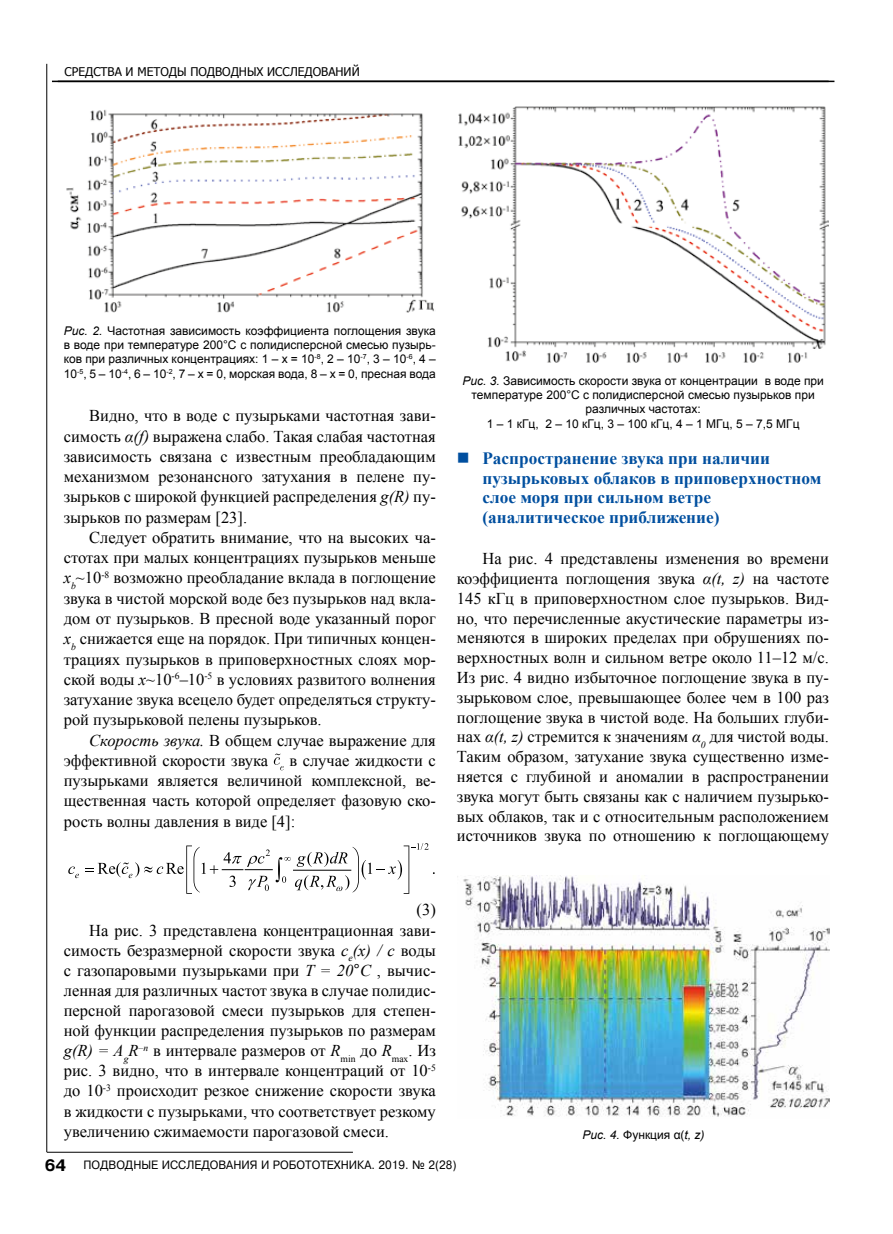
<style>
.page{position:relative;width:893px;height:1234px;background:#fff}
.page>*{position:absolute;margin:0;border:0;box-sizing:border-box;transform-origin:0 0}
.t1{font:700 17.25px/19.5px "Times New Roman";color:#004f9f}
.t2{font:16.5px/20.2px "Times New Roman";color:#000;text-align:justify}
.t3{font:12px/14.4px "Arial";color:#000;text-align:justify}
.t4{font:12px "Pragmatica CTT";color:#000;scale:.95 1}
.t5{font:12px "Tahoma";color:#000}
.t6{font:italic 12px "Arial";color:#000}
.s1{font-style:italic}
.s2{font-family:"Arial"}
.s3{font-style:normal}
.s4{font-weight:700;font-size:16.5px}
</style>
<div class="page">
<hr style="left:47px;top:64px;width:1px;height:1087px;background:#000">
<hr style="left:47px;top:1151px;width:306px;height:1px;background:#000">
<hr style="left:52px;top:81px;width:777px;height:1px;background:#000">
<hr style="left:58px;top:81px;width:776px;height:1px;background:#000">
<svg style="left:274px;top:753px;width:10px;height:17px"></svg>
<svg style="left:68px;top:866px;width:11px;height:11px"></svg>
<svg style="left:85px;top:843px;width:350px;height:50px"></svg>
<img style="left:66px;top:109px;width:368px;height:204px">
<img style="left:458px;top:106px;width:371px;height:257px">
<img style="left:463px;top:875px;width:367px;height:242px">
<p class="t5" style="left:65px;top:64px;width:297px">СРЕДСТВА И МЕТОДЫ ПОДВОДНЫХ ИССЛЕДОВАНИЙ</p>
<p class="t3" style="left:64px;top:323px;width:374px"><span class="s1">Рис. 2.</span> Частотная зависимость коэффициента поглощения звука в воде при температуре 200°С с полидисперсной смесью пузырь&shy;ков при различных концентрациях: 1 – x = 10<sup>-8</sup>, 2 – 10<sup>-7</sup>, 3 – 10<sup>-6</sup>, 4 – 10<sup>-5</sup>, 5 – 10<sup>-4</sup>, 6 – 10<sup>-2</sup>, 7 – x = 0, морская вода, 8 – x = 0, пресная вода</p>
<p class="t2" style="left:64px;top:405px;width:374px;text-indent:26px">Видно, что в воде с пузырьками частотная зави&shy;симость <span class="s1">α(f)</span> выражена слабо. Такая слабая частотная зависимость связана с известным преобладающим механизмом резонансного затухания в пелене пу&shy;зырьков с широкой функцией распределения <span class="s1">g(R)</span> пу&shy;зырьков по размерам [23].</p>
<p class="t2" style="left:64px;top:526px;width:374px;text-indent:26px">Следует обратить внимание, что на высоких ча&shy;стотах при малых концентрациях пузырьков меньше <span class="s1">x</span><sub>b</sub><span class="s1">~</span>10<sup>-8</sup> возможно преобладание вклада в поглощение звука в чистой морской воде без пузырьков над вкла&shy;дом от пузырьков. В пресной воде указанный порог <span class="s1">x</span><sub>b</sub> снижается еще на порядок. При типичных концен&shy;трациях пузырьков в приповерхностных слоях мор&shy;ской воды <span class="s1">x~</span>10<sup>-6</sup>–10<sup>-5</sup> в условиях развитого волнения затухание звука всецело будет определяться структу&shy;рой пузырьковой пелены пузырьков.</p>
<p class="t2" style="left:64px;top:729px;width:374px;text-indent:26px"><span class="s1">Скорость звука.</span> В общем случае выражение для эффективной скорости звука</p>
<p class="t2" style="left:64px;top:749px;width:374px;text-indent:226px">в случае жидкости с пузырьками является величиной комплексной, ве&shy;щественная часть которой определяет фазовую ско&shy;рость волны давления в виде [4]:</p>
<p class="t3" style="left:462px;top:373px;width:363px;text-align:center"><span class="s1">Рис. 3.</span> Зависимость скорости звука от концентрации в воде при температуре 200°С с полидисперсной смесью пузырьков при различных частотах:<br>1 – 1 кГц, 2 – 10 кГц, 3 – 100 кГц, 4 – 1 МГц, 5 – 7,5 МГц</p>
<p class="t1" style="left:482px;top:448px;width:341px">Распространение звука при наличии пузырьковых облаков в приповерхностном слое моря при сильном ветре (аналитическое приближение)</p>
<p class="t2" style="left:457px;top:548px;width:374px;line-height:19.8px;text-indent:26px">На рис. 4 представлены изменения во времени коэффициента поглощения звука <span class="s1">α(t, z)</span> на частоте 145 кГц в приповерхностном слое пузырьков. Вид&shy;но, что перечисленные акустические параметры из&shy;меняются в широких пределах при обрушениях по&shy;верхностных волн и сильном ветре около 11–12 м/с.<br>Из рис. 4 видно избыточное поглощение звука в пу&shy;зырьковом слое, превышающее более чем в 100 раз поглощение звука в чистой воде. На больших глуби&shy;нах <span class="s1">α(t, z)</span> стремится к значениям <span class="s1">α</span><sub>0</sub> для чистой воды.<br>Таким образом, затухание звука существенно изме&shy;няется с глубиной и аномалии в распространении звука могут быть связаны как с наличием пузырько&shy;вых облаков, так и с относительным расположением источников звука по отношению к поглощающему</p>
<p class="t2" style="left:417px;top:899px;width:21px">(3)</p>
<p class="t2" style="left:89px;top:919px;width:348px">На рис. 3 представлена концентрационная зави-</p>
<p class="t2" style="left:64px;top:939px;width:374px">симость безразмерной скорости звука <span class="s1">c</span><sub>e</sub><span class="s1">(x) / c</span> воды</p>
<p class="t2" style="left:64px;top:959px;width:374px">с газопаровыми пузырьками при <span class="s1">T = 20</span><span class="s2">°</span><span class="s1">C</span> , вычис-</p>
<p class="t2" style="left:64px;top:979px;width:374px">ленная для различных частот звука в случае полидис-</p>
<p class="t2" style="left:64px;top:999px;width:374px">персной парогазовой смеси пузырьков для степен-</p>
<p class="t2" style="left:64px;top:1019px;width:374px">ной функции распределения пузырьков по размерам</p>
<p class="t2" style="left:64px;top:1039px;width:374px"><span class="s1">g(R) = A</span><sub>g</sub><span class="s1">R</span><sup>–n</sup> в интервале размеров от <span class="s1">R</span><sub>min</sub> до <span class="s1">R</span><sub>max</sub>. Из</p>
<p class="t2" style="left:64px;top:1059px;width:374px">рис. 3 видно, что в интервале концентраций от 10<sup>-5</sup></p>
<p class="t2" style="left:64px;top:1079px;width:374px">до 10<sup>-3</sup> происходит резкое снижение скорости звука</p>
<p class="t2" style="left:64px;top:1100px;width:374px">в жидкости с пузырьками, что соответствует резкому</p>
<p class="t2" style="left:64px;top:1120px;width:327px">увеличению сжимаемости парогазовой смеси.</p>
<p class="t6" style="left:583px;top:1127px;width:124px">Рис. 4. <span class="s3">Функция α(</span>t, z)</p>
<p class="t4" style="left:45px;top:1157px;width:435px"><span class="s4">64</span> ПОДВОДНЫЕ ИССЛЕДОВАНИЯ И РОБОТОТЕХНИКА. 2019. ¹ 2(28)</p>
</div>
